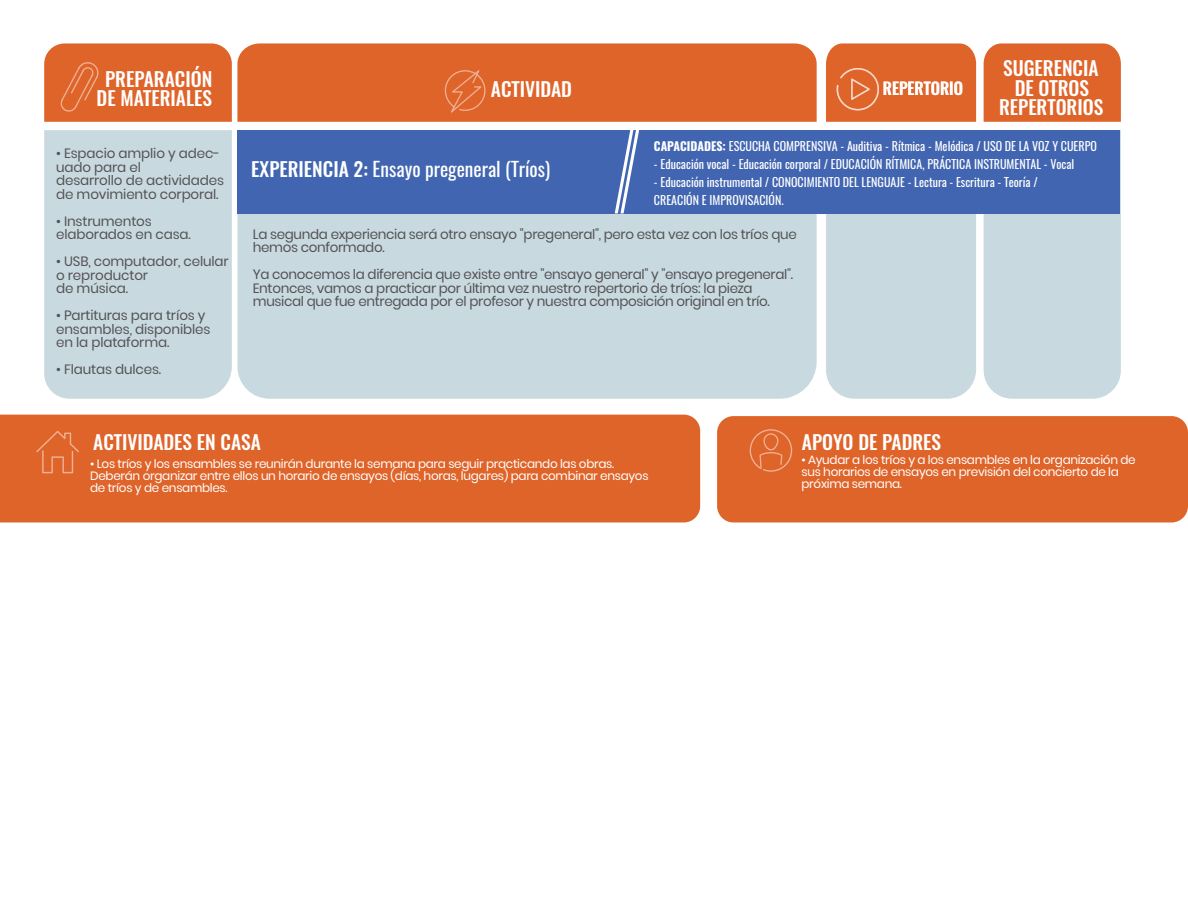
<style>
.page{position:relative;width:1188px;height:918px;background:#fff}
.page>*{position:absolute;margin:0;border:0;box-sizing:border-box;transform-origin:0 0}
.t1{font:500 19.5px/19.5px "Oswald";color:#fff;text-align:center}
.t2{font:19.5px "Oswald";color:#fff}
.t3{font:500 16.5px "Oswald";color:#fff}
.t4{font:13.5px/13.5px "Poppins";letter-spacing:-.025em;color:#535355}
.t5{font:12px/12px "Poppins";letter-spacing:-.025em;color:#fff}
.t6{font:12px/18px "Oswald";color:#fff}
.s1{font-weight:700}
.s2{font-weight:500}
</style>
<div class="page">
<div style="left:44px;top:130px;width:188px;height:269px;background:#c9d9e0"></div>
<div style="left:826px;top:214px;width:150px;height:185px;background:#c9d9e0"></div>
<div style="left:984px;top:130px;width:137px;height:269px;background:#c9d9e0"></div>
<div style="left:237px;top:214px;width:580px;height:185px;background:#c9d9e0"></div>
<div style="left:984px;top:43px;width:137px;height:79px;background:#df642a"></div>
<div style="left:237px;top:43px;width:580px;height:79px;background:#df642a"></div>
<svg style="left:44px;top:43px;width:188px;height:79px;background:#df6830"></svg>
<svg style="left:445px;top:70px;width:41px;height:43px;background:#e1713c"></svg>
<svg style="left:826px;top:43px;width:150px;height:79px;background:#e06a32"></svg>
<div style="left:717px;top:416px;width:471px;height:106px;background:#df642a;border-radius:16px"></div>
<div style="left:0;top:415px;width:700px;height:107px;background:#df642a"></div>
<svg style="left:36px;top:431px;width:43px;height:42px;background:#e16e38"></svg>
<svg style="left:750px;top:429px;width:42px;height:43px"></svg>
<div style="left:237px;top:130px;width:882px;height:84px;background:#4165b0"></div>
<svg style="left:615px;top:130px;width:24px;height:83px"></svg>
<h1 class="t1" style="left:97px;top:69px;width:117px">PREPARACIÓN<br>DE MATERIALES</h1>
<h1 class="t1" style="left:999px;top:59px;width:106px">SUGERENCIA<br>DE OTROS<br>REPERTORIOS</h1>
<h1 class="t1" style="left:491px;top:80px;width:83px">ACTIVIDAD</h1>
<p class="t3" style="left:883px;top:77px;width:82px">REPERTORIO</p>
<p class="t4" style="left:56px;top:147px;width:169px">• Espacio amplio y adec&shy;uado para el<br>desarrollo de actividades de movimiento corporal.</p>
<p class="t4" style="left:56px;top:214px;width:136px">• Instrumentos elaborados en casa.</p>
<p class="t4" style="left:56px;top:255px;width:174px">• USB, computador, celular o reproductor<br>de música.</p>
<p class="t4" style="left:56px;top:309px;width:156px">• Partituras para tríos y ensambles, disponibles en la plataforma.</p>
<p class="t4" style="left:56px;top:363px;width:107px">• Flautas dulces.</p>
<p class="t6" style="left:654px;top:137px;width:444px"><span class="s1">CAPACIDADES:</span> ESCUCHA COMPRENSIVA - Auditiva - Rítmica - Melódica / USO DE LA VOZ Y CUERPO</p>
<p class="t6" style="left:654px;top:155px;width:422px">- Educación vocal - Educación corporal / EDUCACIÓN RÍTMICA, PRÁCTICA INSTRUMENTAL - Vocal</p>
<p class="t6" style="left:654px;top:173px;width:385px">- Educación instrumental / CONOCIMIENTO DEL LENGUAJE - Lectura - Escritura - Teoría /<br>CREACIÓN E IMPROVISACIÓN.</p>
<p class="t4" style="left:253px;top:227px;width:545px">La segunda experiencia será otro ensayo "pregeneral", pero esta vez con los tríos que hemos conformado.</p>
<p class="t4" style="left:253px;top:268px;width:542px">Ya conocemos la diferencia que existe entre "ensayo general" y "ensayo pregeneral".<br>Entonces, vamos a practicar por última vez nuestro repertorio de tríos: la pieza musical que fue entregada por el profesor y nuestra composición original en trío.</p>
<h1 class="t2" style="left:251px;top:156px;width:300px"><span class="s2">EXPERIENCIA 2:</span> Ensayo pregeneral (Tríos)</h1>
<h1 class="t1" style="left:93px;top:433px;width:169px">ACTIVIDADES EN CASA</h1>
<h1 class="t1" style="left:802px;top:432px;width:141px">APOYO DE PADRES</h1>
<p class="t5" style="left:90px;top:458px;width:560px">• Los tríos y los ensambles se reunirán durante la semana para seguir practicando las obras.<br>Deberán organizar entre ellos un horario de ensayos (días, horas, lugares) para combinar ensayos de tríos y de ensambles.</p>
<p class="t5" style="left:802px;top:454px;width:336px">• Ayudar a los tríos y a los ensambles en la organización de sus horarios de ensayos en previsión del concierto de la próxima semana.</p>
</div>
